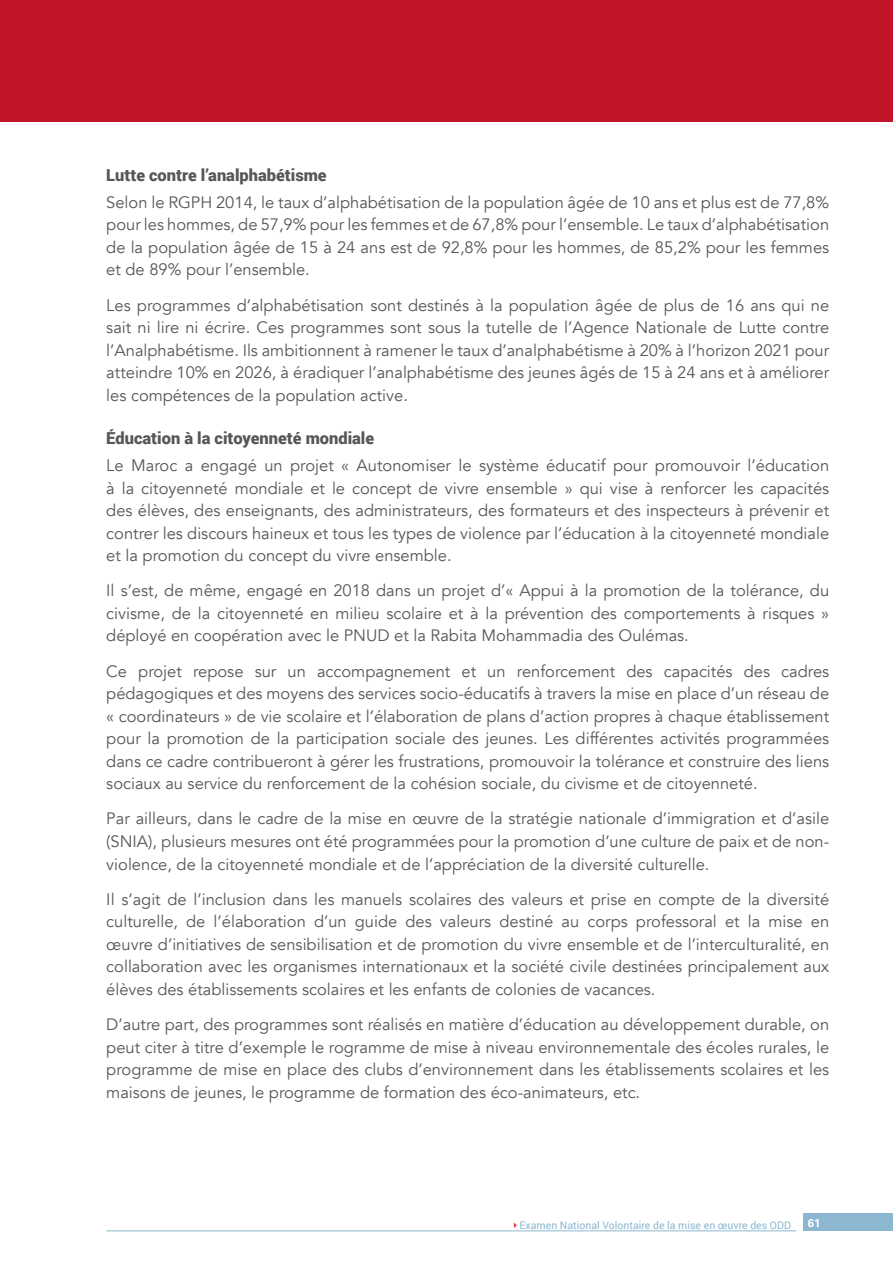
<style>
.page{position:relative;width:893px;height:1263px;background:#fff}
.page>*{position:absolute;margin:0;border:0;box-sizing:border-box;transform-origin:0 0}
.t1{font:16.5px/22.5px "Avenir";color:#575756;text-align:justify}
.t2{font:900 16.5px "Roboto";color:#575756}
.t3{font:700 11.25px "Univers";color:#fff}
.t4{font:10.5px "Roboto";color:#8bb8d0}
</style>
<div class="page">
<hr style="left:106px;top:1230px;width:690px;height:1px;background:#8bb8d0">
<div style="left:804px;top:1214px;width:89px;height:17px;background:#8bb8d0"></div>
<div style="left:0;top:0;width:893px;height:121px;background:#c11628"></div>
<p class="t2" style="left:106px;top:163px;width:222px">Lutte contre l’analphabétisme</p>
<p class="t1" style="left:106px;top:191px;width:724px">Selon le RGPH 2014, le taux d’alphabétisation de la population âgée de 10 ans et plus est de 77,8% pour les hommes, de 57,9% pour les femmes et de 67,8% pour l’ensemble. Le taux d’alphabétisation de la population âgée de 15 à 24 ans est de 92,8% pour les hommes, de 85,2% pour les femmes et de 89% pour l’ensemble.</p>
<p class="t1" style="left:106px;top:294px;width:724px">Les programmes d’alphabétisation sont destinés à la population âgée de plus de 16 ans qui ne sait ni lire ni écrire. Ces programmes sont sous la tutelle de l’Agence Nationale de Lutte contre l’Analphabétisme. Ils ambitionnent à ramener le taux d’analphabétisme à 20% à l’horizon 2021 pour atteindre 10% en 2026, à éradiquer l’analphabétisme des jeunes âgés de 15 à 24 ans et à améliorer les compétences de la population active.</p>
<p class="t2" style="left:106px;top:427px;width:269px">Éducation à la citoyenneté mondiale</p>
<p class="t1" style="left:106px;top:454px;width:724px">Le Maroc a engagé un projet « Autonomiser le système éducatif pour promouvoir l’éducation à la citoyenneté mondiale et le concept de vivre ensemble » qui vise à renforcer les capacités des élèves, des enseignants, des administrateurs, des formateurs et des inspecteurs à prévenir et contrer les discours haineux et tous les types de violence par l’éducation à la citoyenneté mondiale et la promotion du concept du vivre ensemble.</p>
<p class="t1" style="left:106px;top:580px;width:724px">Il s’est, de même, engagé en 2018 dans un projet d’« Appui à la promotion de la tolérance, du civisme, de la citoyenneté en milieu scolaire et à la prévention des comportements à risques » déployé en coopération avec le PNUD et la Rabita Mohammadia des Oulémas.</p>
<p class="t1" style="left:106px;top:660px;width:724px">Ce projet repose sur un accompagnement et un renforcement des capacités des cadres pédagogiques et des moyens des services socio-éducatifs à travers la mise en place d’un réseau de « coordinateurs » de vie scolaire et l’élaboration de plans d’action propres à chaque établissement pour la promotion de la participation sociale des jeunes. Les différentes activités programmées dans ce cadre contribueront à gérer les frustrations, promouvoir la tolérance et construire des liens sociaux au service du renforcement de la cohésion sociale, du civisme et de citoyenneté.</p>
<p class="t1" style="left:106px;top:808px;width:724px">Par ailleurs, dans le cadre de la mise en œuvre de la stratégie nationale d’immigration et d’asile (SNIA), plusieurs mesures ont été programmées pour la promotion d’une culture de paix et de non&shy;violence, de la citoyenneté mondiale et de l’appréciation de la diversité culturelle.</p>
<p class="t1" style="left:106px;top:888px;width:724px">Il s’agit de l’inclusion dans les manuels scolaires des valeurs et prise en compte de la diversité culturelle, de l’élaboration d’un guide des valeurs destiné au corps professoral et la mise en œuvre d’initiatives de sensibilisation et de promotion du vivre ensemble et de l’interculturalité, en collaboration avec les organismes internationaux et la société civile destinées principalement aux élèves des établissements scolaires et les enfants de colonies de vacances.</p>
<p class="t1" style="left:106px;top:1013px;width:724px">D’autre part, des programmes sont réalisés en matière d’éducation au développement durable, on peut citer à titre d’exemple le rogramme de mise à niveau environnementale des écoles rurales, le programme de mise en place des clubs d’environnement dans les établissements scolaires et les maisons de jeunes, le programme de formation des éco-animateurs, etc.</p>
<p class="t4" style="left:519px;top:1218px;width:273px">Examen National Volontaire de la mise en œuvre des ODD</p>
<p class="t3" style="left:808px;top:1215px;width:16px">6161</p>
</div>
